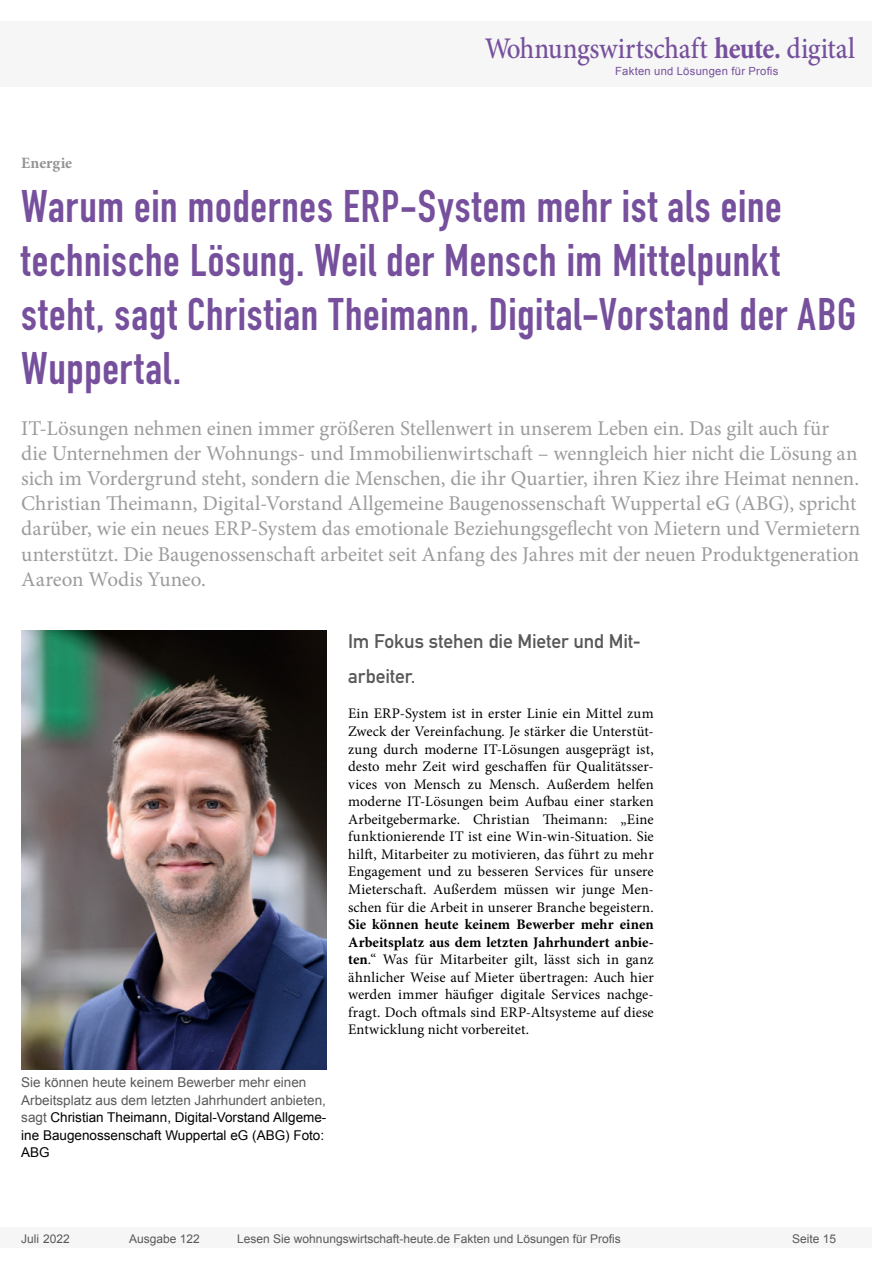
<style>
.page{position:relative;width:893px;height:1263px;background:#fff}
.page>*{position:absolute;margin:0;border:0;box-sizing:border-box;transform-origin:0 0}
.Überschrift_Groß{font:45px/54px "DIN Engschrift";letter-spacing:.015em;color:#76509c}
.t1{font:500 30px "Minion Pro";letter-spacing:-.005em;color:#76509c;scale:.9 1}
.Anlesetext{font:21px/25.2px "Minion Pro";letter-spacing:-.005em;color:#9c9c9c}
.Überschrift_Grau{font:19.5px/35.1px "DIN Mittelschrift";letter-spacing:-.005em;color:#595959}
.Kategorie{font:700 15.75px "Minion Pro";color:#939393}
.Fließtext_erste_Zeil{font:14.7px/17.5px "Minion Pro";letter-spacing:.005em;color:#000;text-align:justify}
.Bildunterschrift{font:13.5px/17.5px "Arial";color:#595959}
.t2{font:12px "Arial";color:#595959}
.t3{font:11.25px "Arial";letter-spacing:.025em;color:#76509c}
.s1{font-weight:700}
.s2{color:#000}
</style>
<div class="page">
<div style="left:0;top:1227px;width:872px;height:20px;background:#f6f6f6"></div>
<div style="left:0;top:21px;width:872px;height:66px;background:#f6f6f6"></div>
<img style="left:21px;top:631px;width:306px;height:438px">
<h2 class="t1" style="left:485px;top:28px;width:413px">Wohnungswirtschaft <span class="s1">heute.</span> digital</h2>
<p class="t3" style="left:615px;top:63px;width:165px">Fakten und Lösungen für Profis</p>
<p class="Kategorie" style="left:21px;top:152px;width:52px">Energie</p>
<p class="Überschrift_Groß" style="left:21px;top:180px;width:836px">Warum ein modernes ERP-System mehr ist als eine technische Lösung. Weil der Mensch im Mittelpunkt steht, sagt Christian Theimann, Digital-Vorstand der ABG Wuppertal.</p>
<p class="Anlesetext" style="left:21px;top:415px;width:841px">IT-Lösungen nehmen einen immer größeren Stellenwert in unserem Leben ein. Das gilt auch für<br>die Unternehmen der Wohnungs- und Immobilienwirtschaft – wenngleich hier nicht die Lösung an sich im Vordergrund steht, sondern die Menschen, die ihr Quartier, ihren Kiez ihre Heimat nennen.<br>Christian Theimann, Digital-Vorstand Allgemeine Baugenossenschaft Wuppertal eG (ABG), spricht darüber, wie ein neues ERP-System das emotionale Beziehungsgeflecht von Mietern und Vermietern unterstützt. Die Baugenossenschaft arbeitet seit Anfang des Jahres mit der neuen Produktgeneration Aareon Wodis Yuneo.</p>
<p class="Bildunterschrift" style="left:21px;top:1074px;width:307px">Sie können heute keinem Bewerber mehr einen Arbeitsplatz aus dem letzten Jahrhundert anbieten, sagt <span class="s2">Christian Theimann, Digital-Vorstand Allgeme&shy;ine Baugenossenschaft Wuppertal eG (ABG) Foto:<br>ABG</span></p>
<p class="Überschrift_Grau" style="left:348px;top:624px;width:294px">Im Fokus stehen die Mieter und Mit&shy;arbeiter.</p>
<p class="Fließtext_erste_Zeil" style="left:348px;top:705px;width:307px">Ein ERP-System ist in erster Linie ein Mittel zum Zweck der Vereinfachung. Je stärker die Unterstüt&shy;zung durch moderne IT-Lösungen ausgeprägt ist, desto mehr Zeit wird geschaffen für Qualitätsser&shy;vices von Mensch zu Mensch. Außerdem helfen moderne IT-Lösungen beim Aufbau einer starken Arbeitgebermarke. Christian Theimann: „Eine funktionierende IT ist eine Win-win-Situation. Sie hilft, Mitarbeiter zu motivieren, das führt zu mehr Engagement und zu besseren Services für unsere Mieterschaft. Außerdem müssen wir junge Men&shy;schen für die Arbeit in unserer Branche begeistern.<br><span class="s1">Sie können heute keinem Bewerber mehr einen Arbeitsplatz aus dem letzten Jahrhundert anbie&shy;ten</span>.“ Was für Mitarbeiter gilt, lässt sich in ganz ähnlicher Weise auf Mieter übertragen: Auch hier werden immer häufiger digitale Services nachge&shy;fragt. Doch oftmals sind ERP-Altsysteme auf diese Entwicklung nicht vorbereitet.</p>
<p class="t2" style="left:21px;top:1230px;width:50px">Juli 2022</p>
<p class="t2" style="left:129px;top:1230px;width:72px">Ausgabe 122</p>
<p class="t2" style="left:237px;top:1230px;width:385px">Lesen Sie wohnungswirtschaft-heute.de Fakten und Lösungen für Profis</p>
<p class="t2" style="left:792px;top:1231px;width:46px">Seite 15</p>
</div>
